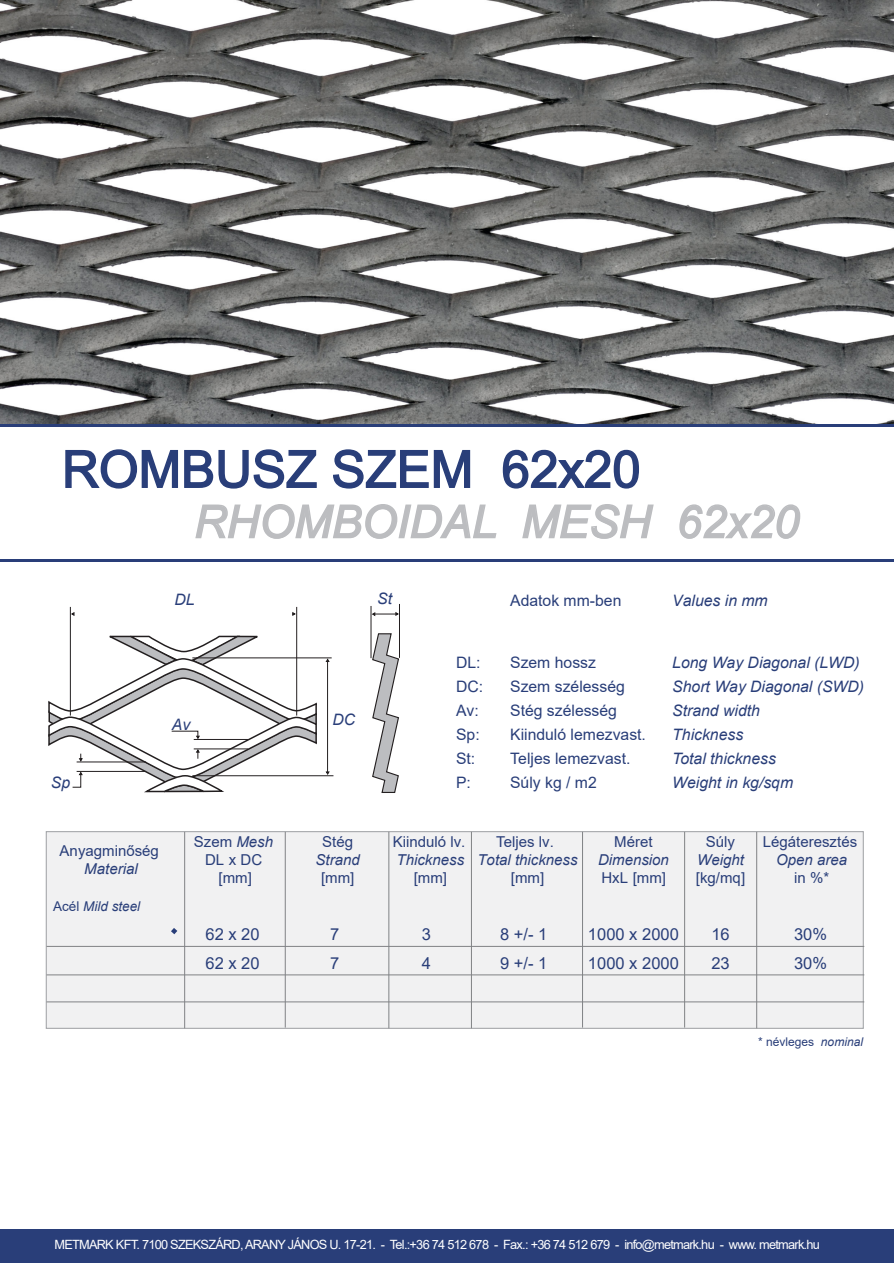
<style>
.page{position:relative;width:894px;height:1263px;background:#fff}
.page>*{position:absolute;margin:0;border:0;box-sizing:border-box;transform-origin:0 0}
.t1{font:51px "Arial";color:#293e79}
.t2{font:italic 45px "Arial";color:#bcbdc0}
.t3{font:16.5px "Arial";color:#293e79}
.t4{font:italic 15.75px "Arial";color:#293e79}
.t5{font:15.75px "Arial";color:#293e79}
.t6{font:15px/18px "Arial";color:#293e79;text-align:center}
.t7{font:italic 15px "Arial";color:#293e79}
.t8{font:italic 13.5px "Arial";color:#293e79}
.t9{font:12.75px "Arial";letter-spacing:-.06em;color:#fff}
.t10{font:12px "Arial";color:#293e79}
.s1{font-style:normal}
.s2{font-style:italic}
</style>
<div class="page">
<div style="left:0;top:1229px;width:893px;height:34px;background:#293e79"></div>
<div style="left:46px;top:831px;width:817px;height:198px;background:#f1f1f2;border:1px solid #a7a9ac"></div>
<hr style="left:184px;top:832px;width:1px;height:196px;background:#808285">
<hr style="left:285px;top:832px;width:1px;height:195px;background:#808285">
<hr style="left:388px;top:832px;width:1px;height:196px;background:#808285">
<hr style="left:471px;top:832px;width:1px;height:196px;background:#808285">
<hr style="left:582px;top:832px;width:1px;height:195px;background:#808285">
<hr style="left:684px;top:832px;width:1px;height:195px;background:#808285">
<hr style="left:756px;top:832px;width:1px;height:196px;background:#808285">
<hr style="left:46px;top:946px;width:817px;height:1px;background:#808285">
<hr style="left:46px;top:974px;width:817px;height:1px;background:#808285">
<hr style="left:46px;top:1001px;width:817px;height:1px;background:#808285">
<hr style="left:370px;top:606px;width:1px;height:52px;background:#231f20">
<hr style="left:399px;top:604px;width:1px;height:54px;background:#231f20">
<svg style="left:371px;top:633px;width:28px;height:160px"></svg>
<svg style="left:325px;top:658px;width:5px;height:4px"></svg>
<svg style="left:325px;top:771px;width:5px;height:4px"></svg>
<svg style="left:371px;top:611px;width:28px;height:6px"></svg>
<svg style="left:292px;top:612px;width:4px;height:4px"></svg>
<hr style="left:192px;top:657px;width:139px;height:1px;background:#231f20">
<svg style="left:71px;top:612px;width:4px;height:4px"></svg>
<hr style="left:327px;top:660px;width:1px;height:113px;background:#231f20">
<hr style="left:296px;top:607px;width:1px;height:108px;background:#231f20">
<hr style="left:70px;top:607px;width:1px;height:108px;background:#231f20">
<hr style="left:192px;top:775px;width:141px;height:1px;background:#231f20">
<svg style="left:48px;top:634px;width:269px;height:159px"></svg>
<hr style="left:194px;top:748px;width:54px;height:1px;background:#231f20">
<hr style="left:194px;top:739px;width:54px;height:1px;background:#231f20">
<svg style="left:65px;top:449px;width:589px;height:90px"></svg>
<svg style="left:679px;top:504px;width:121px;height:35px"></svg>
<hr style="left:0;top:559px;width:893px;height:3px;background:#293e79">
<svg style="left:171px;top:928px;width:6px;height:6px"></svg>
<img style="left:0;top:0;width:893px;height:424px">
<hr style="left:0;top:424px;width:893px;height:3px;background:#293e79">
<h1 class="t1" style="left:62px;top:450px;width:580px">ROMBUSZ SZEM 62x20</h1>
<h2 class="t2" style="left:194px;top:505px;width:606px">RHOMBOIDAL MESH 62x20</h2>
<p class="t4" style="left:174px;top:593px;width:22px">DL</p>
<p class="t4" style="left:377px;top:593px;width:16px">St</p>
<p class="t5" style="left:510px;top:595px;width:113px">Adatok mm-ben</p>
<p class="t4" style="left:672px;top:595px;width:97px">Values in mm</p>
<p class="t4" style="left:51px;top:777px;width:21px">Sp</p>
<p class="t4" style="left:172px;top:718px;width:20px">Av</p>
<p class="t4" style="left:332px;top:713px;width:24px">DC</p>
<p class="t5" style="left:456px;top:656px;width:26px">DL:</p>
<p class="t5" style="left:510px;top:656px;width:87px">Szem hossz</p>
<p class="t4" style="left:672px;top:656px;width:189px">Long Way Diagonal (LWD)</p>
<p class="t5" style="left:456px;top:680px;width:29px">DC:</p>
<p class="t5" style="left:510px;top:680px;width:116px">Szem szélesség</p>
<p class="t4" style="left:672px;top:680px;width:193px">Short Way Diagonal (SWD)</p>
<p class="t5" style="left:456px;top:704px;width:24px">Av:</p>
<p class="t5" style="left:510px;top:704px;width:108px">Stég szélesség</p>
<p class="t4" style="left:672px;top:704px;width:89px">Strand width</p>
<p class="t5" style="left:456px;top:728px;width:25px">Sp:</p>
<p class="t5" style="left:510px;top:728px;width:137px">Kiinduló lemezvast.</p>
<p class="t4" style="left:672px;top:728px;width:72px">Thickness</p>
<p class="t5" style="left:456px;top:752px;width:21px">St:</p>
<p class="t5" style="left:510px;top:752px;width:122px">Teljes lemezvast.</p>
<p class="t4" style="left:672px;top:752px;width:105px">Total thickness</p>
<p class="t5" style="left:456px;top:776px;width:16px">P:</p>
<p class="t5" style="left:510px;top:776px;width:88px">Súly kg / m2</p>
<p class="t4" style="left:672px;top:776px;width:122px">Weight in kg/sqm</p>
<p class="t6" style="left:60px;top:843px;width:101px">Anyagminőség</p>
<p class="t7" style="left:84px;top:863px;width:55px">Material</p>
<p class="t8" style="left:53px;top:901px;width:89px"><span class="s1">Acél</span> Mild steel</p>
<p class="t6" style="left:194px;top:834px;width:81px">Szem <span class="s2">Mesh<br></span>DL x DC [mm]</p>
<p class="t6" style="left:322px;top:834px;width:32px">Stég</p>
<p class="t7" style="left:315px;top:854px;width:46px">Strand</p>
<p class="t6" style="left:321px;top:870px;width:35px">[mm]</p>
<p class="t6" style="left:393px;top:834px;width:74px">Kiinduló lv.</p>
<p class="t7" style="left:396px;top:854px;width:69px">Thickness</p>
<p class="t6" style="left:413px;top:870px;width:35px">[mm]</p>
<p class="t6" style="left:496px;top:834px;width:59px">Teljes lv.</p>
<p class="t7" style="left:477px;top:854px;width:102px">Total thickness</p>
<p class="t6" style="left:510px;top:870px;width:35px">[mm]</p>
<p class="t6" style="left:614px;top:834px;width:40px">Méret</p>
<p class="t7" style="left:597px;top:854px;width:72px">Dimension</p>
<p class="t6" style="left:601px;top:870px;width:66px">HxL [mm]</p>
<p class="t6" style="left:705px;top:834px;width:31px">Súly</p>
<p class="t7" style="left:697px;top:854px;width:48px">Weight</p>
<p class="t6" style="left:695px;top:870px;width:51px">[kg/mq]</p>
<p class="t6" style="left:762px;top:834px;width:96px">Légáteresztés</p>
<p class="t7" style="left:776px;top:854px;width:72px">Open area</p>
<p class="t6" style="left:793px;top:870px;width:37px">in %*</p>
<p class="t3" style="left:205px;top:928px;width:56px">62 x 20</p>
<p class="t3" style="left:330px;top:928px;width:11px">7</p>
<p class="t3" style="left:421px;top:928px;width:11px">3</p>
<p class="t3" style="left:500px;top:928px;width:49px">8 +/- 1</p>
<p class="t3" style="left:587px;top:928px;width:92px">1000 x 2000</p>
<p class="t3" style="left:711px;top:928px;width:20px">16</p>
<p class="t3" style="left:793px;top:928px;width:35px">30%</p>
<p class="t3" style="left:205px;top:957px;width:56px">62 x 20</p>
<p class="t3" style="left:330px;top:957px;width:11px">7</p>
<p class="t3" style="left:421px;top:957px;width:11px">4</p>
<p class="t3" style="left:500px;top:957px;width:49px">9 +/- 1</p>
<p class="t3" style="left:587px;top:957px;width:92px">1000 x 2000</p>
<p class="t3" style="left:711px;top:957px;width:20px">23</p>
<p class="t3" style="left:793px;top:957px;width:35px">30%</p>
<p class="t10" style="left:757px;top:1037px;width:106px">* névleges <span class="s2">nominal</span></p>
<p class="t9" style="left:54px;top:1240px;width:766px">METMARK KFT. 7100 SZEKSZÁRD, ARANY JÁNOS U. 17-21. - Tel.:+36 74 512 678 - Fax.: +36 74 512 679 - info@metmark.hu - www. metmark.hu</p>
</div>
